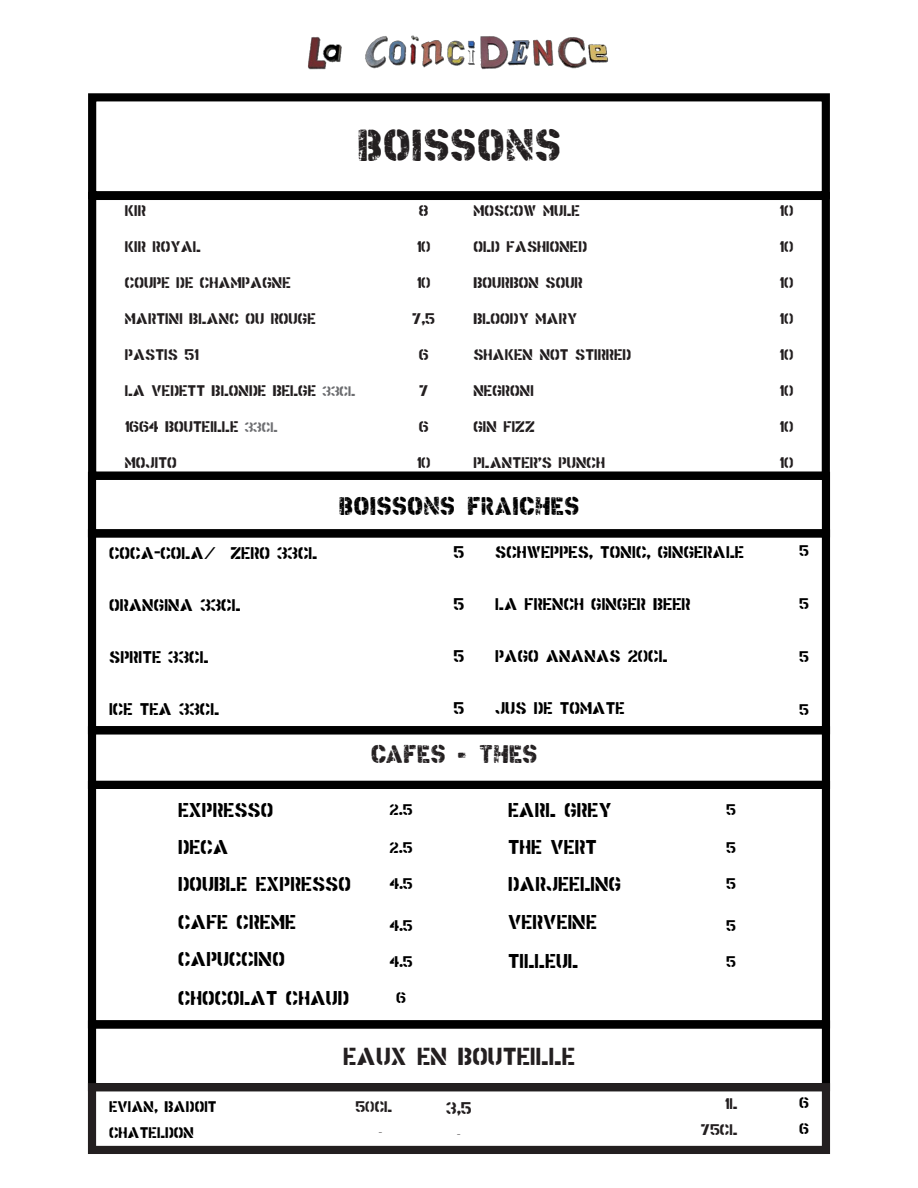
<style>
.page{position:relative;width:918px;height:1188px;background:#fff}
.page>*{position:absolute;margin:0;border:0;box-sizing:border-box;transform-origin:0 0}
.Section_Header{font:42px "Checkpoint Charlie";color:#231f20}
.t1{font:24px "Checkpoint Charlie";color:#000}
.t2{font:24px "Stencil Gothic";letter-spacing:.015em;color:#231f20}
.t3{font:24px "Checkpoint Charlie";color:#231f20}
.t4{font:19.5px "Stencil Gothic";letter-spacing:.015em;color:#000}
.t5{font:16.5px "Stencil Gothic";letter-spacing:.015em;color:#000}
.t6{font:16.5px "Stencil Gothic";color:#231f20}
.t7{font:15px "Stencil Gothic";letter-spacing:.015em;color:#231f20}
.t8{font:15px "Stencil Gothic";letter-spacing:.015em;color:#000}
.t9{font:13.35px "Prata";color:#231f20}
.s1{font-size:13.5px;color:#6c6d70}
.s2{font-size:13.5px;color:#6f7073}
</style>
<div class="page">
<div style="left:88px;top:781px;width:742px;height:247px;border:8px solid #000"></div>
<div style="left:88px;top:1020px;width:742px;height:71px;border:8px solid #000"></div>
<div style="left:88px;top:1083px;width:742px;height:71px;border:8px solid #231f20"></div>
<div style="left:88px;top:93px;width:742px;height:106px;border:8px solid #000"></div>
<div style="left:88px;top:192px;width:742px;height:288px;border:8px solid #000"></div>
<div style="left:88px;top:726px;width:742px;height:63px;border:8px solid #000"></div>
<div style="left:88px;top:472px;width:742px;height:65px;border:8px solid #000"></div>
<div style="left:88px;top:529px;width:742px;height:205px;border:8px solid #000"></div>
<img style="left:308px;top:35px;width:300px;height:35px">
<p class="Section_Header" style="left:357px;top:122px;width:206px">BOISSONS</p>
<p class="t7" style="left:125px;top:205px;width:23px">KIR</p>
<p class="t7" style="left:125px;top:241px;width:78px">KIR ROYAL</p>
<p class="t7" style="left:125px;top:277px;width:167px">COUPE DE CHAMPAGNE</p>
<p class="t7" style="left:125px;top:313px;width:192px">MARTINI BLANC OU ROUGE</p>
<p class="t7" style="left:125px;top:349px;width:75px">PASTIS 51</p>
<p class="t7" style="left:125px;top:385px;width:232px">LA VEDETT BLONDE BELGE <span class="s1">33CL</span></p>
<p class="t7" style="left:125px;top:421px;width:154px">1664 BOUTEILLE <span class="s2">33CL</span></p>
<p class="t7" style="left:125px;top:457px;width:53px">MOJITO</p>
<p class="t7" style="left:419px;top:205px;width:11px">8</p>
<p class="t7" style="left:417px;top:241px;width:15px">10</p>
<p class="t7" style="left:417px;top:277px;width:15px">10</p>
<p class="t7" style="left:412px;top:313px;width:24px">7,5</p>
<p class="t7" style="left:419px;top:349px;width:11px">6</p>
<p class="t7" style="left:419px;top:385px;width:11px">7</p>
<p class="t7" style="left:419px;top:421px;width:11px">6</p>
<p class="t7" style="left:417px;top:457px;width:15px">10</p>
<p class="t7" style="left:473px;top:205px;width:108px">MOSCOW MULE</p>
<p class="t7" style="left:473px;top:241px;width:115px">OLD FASHIONED</p>
<p class="t7" style="left:473px;top:277px;width:111px">BOURBON SOUR</p>
<p class="t7" style="left:473px;top:313px;width:105px">BLOODY MARY</p>
<p class="t7" style="left:473px;top:349px;width:159px">SHAKEN NOT STIRRED</p>
<p class="t7" style="left:473px;top:385px;width:62px">NEGRONI</p>
<p class="t7" style="left:473px;top:421px;width:63px">GIN FIZZ</p>
<p class="t7" style="left:473px;top:457px;width:133px">PLANTER’S PUNCH</p>
<p class="t1" style="left:339px;top:492px;width:242px">BOISSONS FRAICHES</p>
<p class="t5" style="left:109px;top:546px;width:210px">COCA-COLA/ ZERO 33CL</p>
<p class="t5" style="left:109px;top:599px;width:133px">ORANGINA 33CL</p>
<p class="t5" style="left:454px;top:545px;width:12px">5</p>
<p class="t5" style="left:454px;top:597px;width:12px">5</p>
<p class="t5" style="left:495px;top:545px;width:250px">SCHWEPPES, TONIC, GINGERALE</p>
<p class="t5" style="left:495px;top:597px;width:197px">LA FRENCH GINGER BEER</p>
<p class="t5" style="left:109px;top:651px;width:101px">SPRITE 33CL</p>
<p class="t5" style="left:454px;top:649px;width:12px">5</p>
<p class="t5" style="left:495px;top:649px;width:174px">PAGO ANANAS 20CL</p>
<p class="t5" style="left:109px;top:703px;width:112px">ICE TEA 33CL</p>
<p class="t5" style="left:454px;top:701px;width:12px">5</p>
<p class="t5" style="left:495px;top:701px;width:131px">JUS DE TOMATE</p>
<p class="t3" style="left:371px;top:741px;width:168px">CAFES - THES</p>
<p class="t4" style="left:178px;top:803px;width:97px">EXPRESSO</p>
<p class="t4" style="left:178px;top:840px;width:52px">DECA</p>
<p class="t4" style="left:178px;top:877px;width:174px">DOUBLE EXPRESSO</p>
<p class="t4" style="left:178px;top:914px;width:119px">CAFE CREME</p>
<p class="t4" style="left:178px;top:951px;width:108px">CAPUCCINO</p>
<p class="t4" style="left:178px;top:990px;width:173px">CHOCOLAT CHAUD</p>
<p class="t8" style="left:390px;top:804px;width:24px">2.5</p>
<p class="t8" style="left:390px;top:842px;width:24px">2.5</p>
<p class="t8" style="left:389px;top:878px;width:25px">4.5</p>
<p class="t8" style="left:389px;top:919px;width:25px">4.5</p>
<p class="t8" style="left:389px;top:956px;width:25px">4.5</p>
<p class="t8" style="left:396px;top:992px;width:11px">6</p>
<p class="t4" style="left:508px;top:803px;width:105px">EARL GREY</p>
<p class="t4" style="left:508px;top:840px;width:90px">THE VERT</p>
<p class="t4" style="left:508px;top:877px;width:114px">DARJEELING</p>
<p class="t4" style="left:508px;top:914px;width:90px">VERVEINE</p>
<p class="t4" style="left:508px;top:953px;width:72px">TILLEUL</p>
<p class="t8" style="left:726px;top:804px;width:11px">5</p>
<p class="t8" style="left:726px;top:842px;width:11px">5</p>
<p class="t8" style="left:726px;top:878px;width:11px">5</p>
<p class="t8" style="left:726px;top:919px;width:11px">5</p>
<p class="t8" style="left:726px;top:956px;width:11px">5</p>
<p class="t2" style="left:343px;top:1046px;width:233px">EAUX EN BOUTEILLE</p>
<p class="t8" style="left:109px;top:1101px;width:109px">EVIAN, BADOIT</p>
<p class="t8" style="left:109px;top:1127px;width:86px">CHATELDON</p>
<p class="t7" style="left:356px;top:1101px;width:38px">50CL</p>
<p class="t9" style="left:378px;top:1120px;width:6px">-</p>
<p class="t6" style="left:446px;top:1102px;width:27px">3,5</p>
<p class="t9" style="left:457px;top:1122px;width:6px">-</p>
<p class="t7" style="left:725px;top:1098px;width:14px">1L</p>
<p class="t7" style="left:701px;top:1124px;width:38px">75CL</p>
<p class="t7" style="left:780px;top:205px;width:15px">10</p>
<p class="t7" style="left:780px;top:241px;width:15px">10</p>
<p class="t7" style="left:780px;top:277px;width:15px">10</p>
<p class="t7" style="left:780px;top:313px;width:15px">10</p>
<p class="t7" style="left:780px;top:349px;width:15px">10</p>
<p class="t7" style="left:780px;top:385px;width:15px">10</p>
<p class="t7" style="left:780px;top:421px;width:15px">10</p>
<p class="t7" style="left:780px;top:457px;width:15px">10</p>
<p class="t8" style="left:799px;top:545px;width:11px">5</p>
<p class="t8" style="left:799px;top:598px;width:11px">5</p>
<p class="t8" style="left:799px;top:651px;width:11px">5</p>
<p class="t8" style="left:799px;top:704px;width:11px">5</p>
<p class="t8" style="left:799px;top:1097px;width:11px">6</p>
<p class="t8" style="left:799px;top:1123px;width:11px">6</p>
</div>
